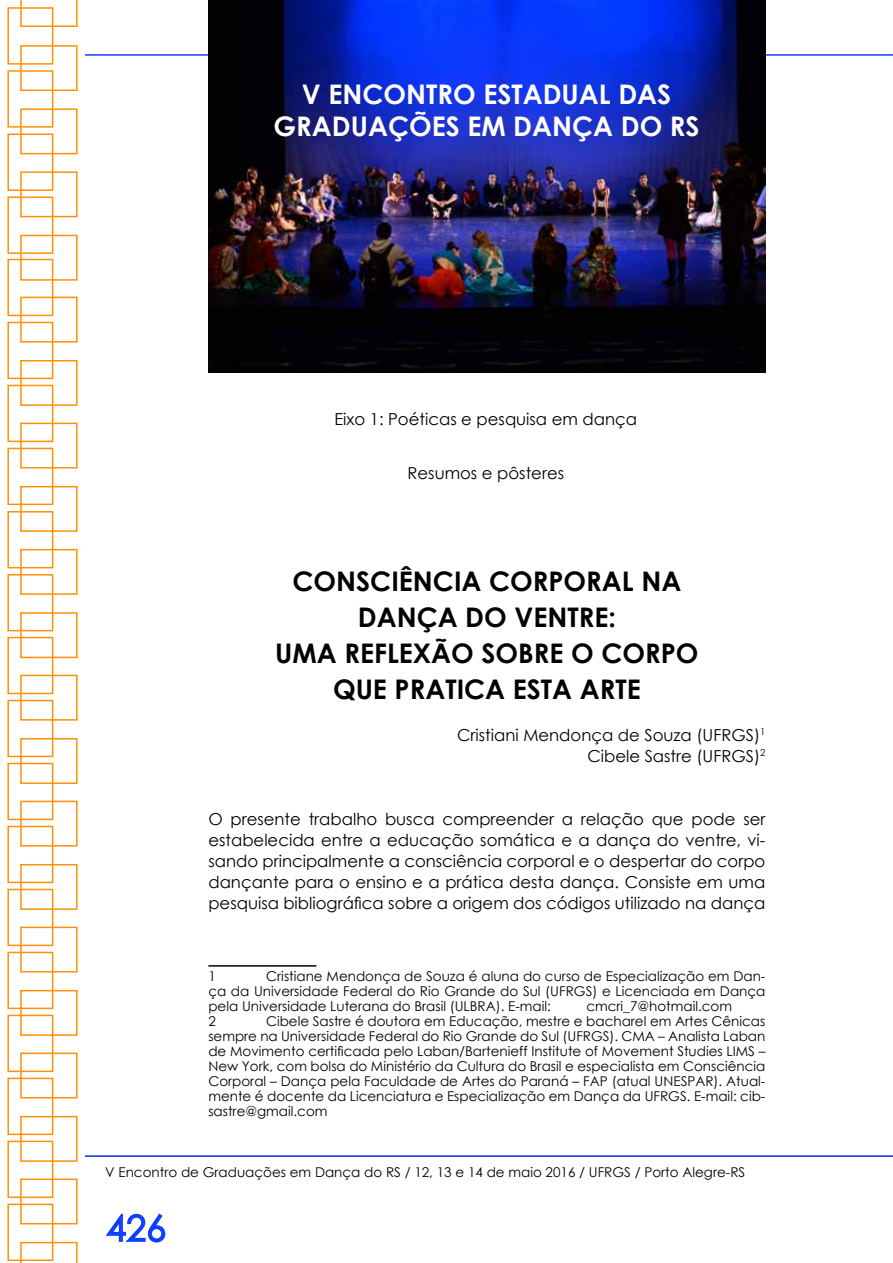
<style>
.page{position:relative;width:893px;height:1263px;background:#fff}
.page>*{position:absolute;margin:0;border:0;box-sizing:border-box;transform-origin:0 0}
.t1{font:36px "Century Gothic";color:#0c3eff}
.t2{font:700 27px/36px "Century Gothic";color:#000;text-align:center}
.t3{font:700 27px/32.4px "Century Gothic";color:#fff;text-align:center}
.t4{font:16.5px/21px "Century Gothic";color:#000;text-align:right}
.t5{font:13.5px/15px "Century Gothic";color:#000;text-align:justify}
</style>
<div class="page">
<svg style="left:106px;top:1213px;width:60px;height:30px"></svg>
<hr style="left:85px;top:54px;width:808px;height:2px;background:#0c3eff">
<hr style="left:85px;top:1155px;width:808px;height:2px;background:#002ef3">
<div style="left:7px;top:7px;width:46px;height:58px;border:2px solid #ff9007"></div>
<div style="left:20px;top:45px;width:58px;height:46px;border:2px solid #ff9007"></div>
<div style="left:7px;top:70px;width:46px;height:58px;border:2px solid #ff9007"></div>
<div style="left:20px;top:108px;width:58px;height:46px;border:2px solid #ff9007"></div>
<svg style="left:20px;top:0;width:58px;height:27px"></svg>
<div style="left:7px;top:134px;width:46px;height:57px;border:2px solid #ff9007"></div>
<div style="left:20px;top:171px;width:58px;height:46px;border:2px solid #ff9007"></div>
<div style="left:7px;top:196px;width:46px;height:58px;border:2px solid #ff9007"></div>
<div style="left:20px;top:235px;width:58px;height:46px;border:2px solid #ff9007"></div>
<div style="left:7px;top:259px;width:46px;height:57px;border:2px solid #ff9007"></div>
<div style="left:20px;top:297px;width:58px;height:46px;border:2px solid #ff9007"></div>
<div style="left:7px;top:322px;width:46px;height:57px;border:2px solid #ff9007"></div>
<div style="left:20px;top:360px;width:58px;height:46px;border:2px solid #ff9007"></div>
<div style="left:7px;top:385px;width:46px;height:57px;border:2px solid #ff9007"></div>
<div style="left:20px;top:423px;width:58px;height:45px;border:2px solid #ff9007"></div>
<div style="left:7px;top:448px;width:46px;height:57px;border:2px solid #ff9007"></div>
<div style="left:20px;top:486px;width:58px;height:46px;border:2px solid #ff9007"></div>
<div style="left:7px;top:511px;width:46px;height:57px;border:2px solid #ff9007"></div>
<div style="left:20px;top:549px;width:58px;height:46px;border:2px solid #ff9007"></div>
<div style="left:7px;top:574px;width:46px;height:57px;border:2px solid #ff9007"></div>
<div style="left:20px;top:612px;width:58px;height:46px;border:2px solid #ff9007"></div>
<div style="left:7px;top:637px;width:46px;height:57px;border:2px solid #ff9007"></div>
<div style="left:20px;top:675px;width:58px;height:46px;border:2px solid #ff9007"></div>
<div style="left:7px;top:700px;width:46px;height:57px;border:2px solid #ff9007"></div>
<div style="left:20px;top:738px;width:58px;height:46px;border:2px solid #ff9007"></div>
<div style="left:7px;top:763px;width:46px;height:57px;border:2px solid #ff9007"></div>
<div style="left:20px;top:801px;width:58px;height:45px;border:2px solid #ff9007"></div>
<div style="left:7px;top:826px;width:46px;height:57px;border:2px solid #ff9007"></div>
<div style="left:20px;top:864px;width:58px;height:46px;border:2px solid #ff9007"></div>
<div style="left:7px;top:889px;width:46px;height:57px;border:2px solid #ff9007"></div>
<div style="left:20px;top:927px;width:58px;height:45px;border:2px solid #ff9007"></div>
<div style="left:7px;top:952px;width:46px;height:57px;border:2px solid #ff9007"></div>
<div style="left:20px;top:990px;width:58px;height:46px;border:2px solid #ff9007"></div>
<div style="left:7px;top:1015px;width:46px;height:57px;border:2px solid #ff9007"></div>
<div style="left:20px;top:1052px;width:58px;height:46px;border:2px solid #ff9007"></div>
<div style="left:7px;top:1078px;width:46px;height:57px;border:2px solid #ff9007"></div>
<div style="left:20px;top:1116px;width:58px;height:46px;border:2px solid #ff9007"></div>
<div style="left:7px;top:1141px;width:46px;height:57px;border:2px solid #ff9007"></div>
<div style="left:20px;top:1178px;width:58px;height:46px;border:2px solid #ff9007"></div>
<div style="left:7px;top:1203px;width:46px;height:58px;border:2px solid #ff9007"></div>
<svg style="left:20px;top:1242px;width:58px;height:21px"></svg>
<img style="left:209px;top:0;width:556px;height:373px">
<hr style="left:208px;top:965px;width:108px;height:2px;background:#000">
<h2 class="t3" style="left:274px;top:76px;width:428px">V ENCONTRO ESTADUAL DAS<br>GRADUAÇÕES EM DANÇA DO RS</h2>
<p class="t4" style="left:334px;top:409px;width:304px">Eixo 1: Poéticas e pesquisa em dança</p>
<p class="t4" style="left:407px;top:463px;width:158px">Resumos e pôsteres</p>
<h2 class="t2" style="left:275px;top:561px;width:425px">CONSCIÊNCIA CORPORAL NA<br>DANÇA DO VENTRE:<br>UMA REFLEXÃO SOBRE O CORPO<br>QUE PRATICA ESTA ARTE</h2>
<p class="t4" style="left:457px;top:724px;width:310px">Cristiani Mendonça de Souza (UFRGS)<sup>1<br></sup>Cibele Sastre (UFRGS)<sup>2</sup></p>
<p class="t4" style="left:208px;top:808px;width:559px;text-align:justify">O presente trabalho busca compreender a relação que pode ser estabelecida entre a educação somática e a dança do ventre, vi&shy;sando principalmente a consciência corporal e o despertar do corpo dançante para o ensino e a prática desta dança. Consiste em uma pesquisa bibliográfica sobre a origem dos códigos utilizado na dança</p>
<p class="t5" style="left:208px;top:968px;width:559px;text-indent:58px">Cristiane Mendonça de Souza é aluna do curso de Especialização em Dan&shy;ça da Universidade Federal do Rio Grande do Sul (UFRGS) e Licenciada em Dança pela Universidade Luterana do Brasil (ULBRA). E-mail:</p>
<p class="t5" style="left:208px;top:968px;width:9px">1</p>
<p class="t5" style="left:586px;top:998px;width:147px">cmcri_7@hotmail.com</p>
<p class="t5" style="left:208px;top:1013px;width:559px;text-indent:58px">Cibele Sastre é doutora em Educação, mestre e bacharel em Artes Cênicas sempre na Universidade Federal do Rio Grande do Sul (UFRGS). CMA – Analista Laban de Movimento certificada pelo Laban/Bartenieff Institute of Movement Studies LIMS – New York, com bolsa do Ministério da Cultura do Brasil e especialista em Consciência Corporal – Dança pela Faculdade de Artes do Paraná – FAP (atual UNESPAR). Atual&shy;mente é docente da Licenciatura e Especialização em Dança da UFRGS. E-mail: cib&shy;sastre@gmail.com</p>
<p class="t5" style="left:208px;top:1013px;width:9px">2</p>
<p class="t5" style="left:105px;top:1165px;width:641px">V Encontro de Graduações em Dança do RS / 12, 13 e 14 de maio 2016 / UFRGS / Porto Alegre-RS</p>
<h1 class="t1" style="left:106px;top:1203px;width:61px">426</h1>
</div>
